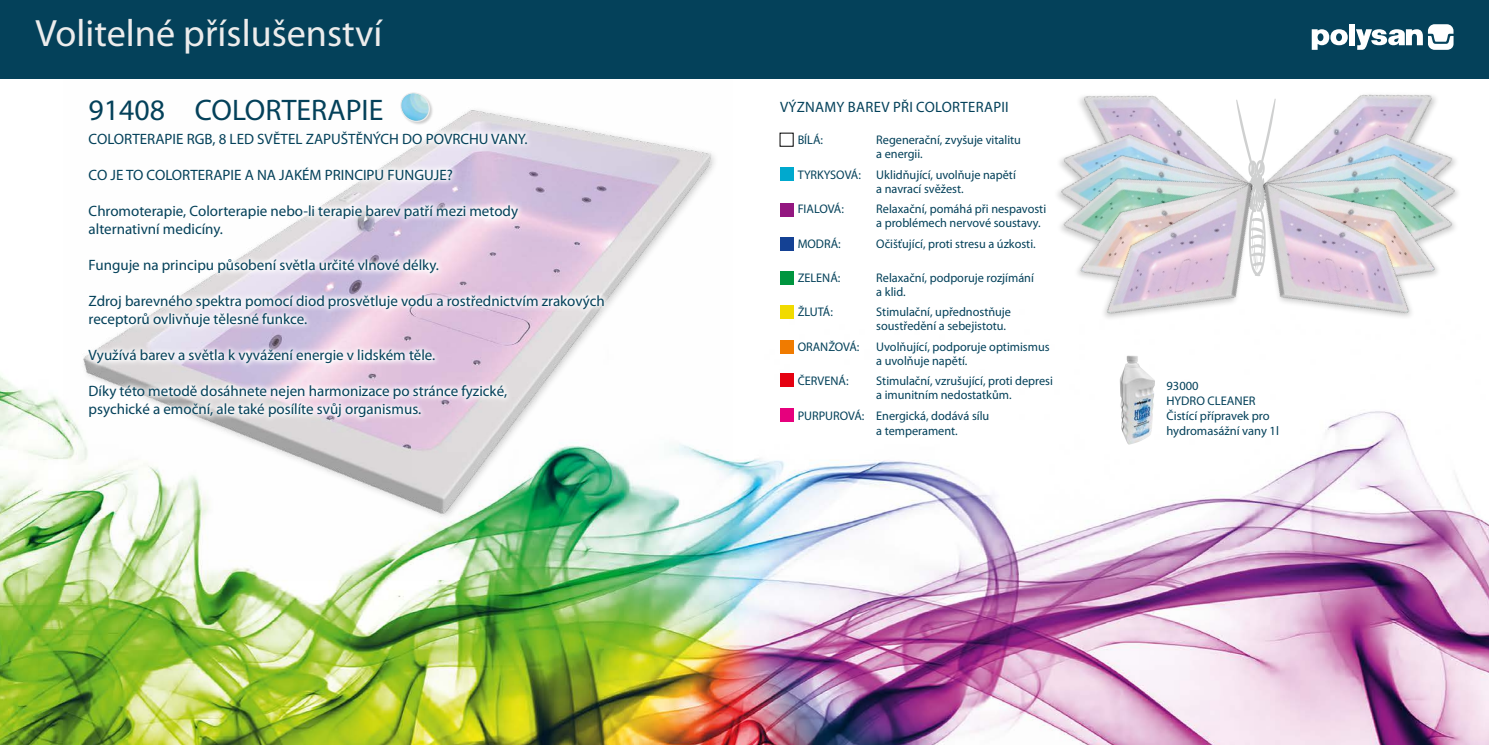
<style>
.page{position:relative;width:1489px;height:745px;background:#fff}
.page>*{position:absolute;margin:0;border:0;box-sizing:border-box;transform-origin:0 0}
.t1{font:38.12px "Myriad Pro";color:#ececec}
.t2{font:29.75px "Myriad Pro";color:#04415a}
.t3{font:15px/18px "Myriad Pro";color:#04415a}
.t4{font:15px "Myriad Pro";letter-spacing:.02em;color:#04415a}
.t5{font:12.5px/13.8px "Myriad Pro";color:#04415a}
</style>
<div class="page">
<img style="left:0;top:306px;width:1488px;height:438px">
<img style="left:63px;top:78px;width:669px;height:502px">
<div style="left:0;top:0;width:1488px;height:78px;background:#04415a"></div>
<svg style="left:82px;top:125px;width:528px;height:299px"></svg>
<img style="left:1271px;top:78px;width:186px;height:22px">
<img style="left:1274px;top:102px;width:162px;height:6px">
<img style="left:1335px;top:108px;width:133px;height:224px">
<img style="left:1315px;top:119px;width:141px;height:240px">
<img style="left:1306px;top:137px;width:126px;height:240px">
<img style="left:1057px;top:78px;width:214px;height:23px">
<img style="left:1079px;top:103px;width:198px;height:5px">
<img style="left:1045px;top:108px;width:230px;height:225px">
<img style="left:1058px;top:120px;width:217px;height:240px">
<img style="left:1081px;top:138px;width:225px;height:240px">
<div style="left:780px;top:168px;width:13px;height:13px;background:#00a9ce"></div>
<div style="left:780px;top:203px;width:13px;height:13px;background:#931780"></div>
<div style="left:780px;top:237px;width:13px;height:13px;background:#144194"></div>
<div style="left:780px;top:272px;width:13px;height:13px;background:#00953f"></div>
<div style="left:780px;top:305px;width:13px;height:13px;background:#f1db00"></div>
<div style="left:780px;top:340px;width:13px;height:13px;background:#f07b00"></div>
<div style="left:780px;top:373px;width:13px;height:14px;background:#e50111"></div>
<div style="left:780px;top:408px;width:13px;height:14px;background:#e6007d"></div>
<div style="left:400px;top:92px;width:33px;height:33px;background:#000;opacity:.2"></div>
<svg style="left:398px;top:91px;width:33px;height:32px"></svg>
<img style="left:1119px;top:355px;width:35px;height:89px">
<div style="left:1348px;top:24px;width:6px;height:21px;background:#fff"></div>
<svg style="left:1356px;top:24px;width:97px;height:26px"></svg>
<svg style="left:1311px;top:29px;width:36px;height:21px"></svg>
<h1 class="t1" style="left:35px;top:13px;width:348px">Volitelné příslušenství</h1>
<h2 class="t2" style="left:89px;top:94px;width:296px">91408 COLORTERAPIE</h2>
<p class="t3" style="left:89px;top:130px;width:440px">COLORTERAPIE RGB, 8 LED SVĚTEL ZAPUŠTĚNÝCH DO POVRCHU VANY.</p>
<p class="t3" style="left:89px;top:166px;width:366px">CO JE TO COLORTERAPIE A NA JAKÉM PRINCIPU FUNGUJE?</p>
<p class="t3" style="left:89px;top:202px;width:431px">Chromoterapie, Colorterapie nebo-li terapie barev patří mezi metody alternativní medicíny.</p>
<p class="t3" style="left:89px;top:256px;width:352px">Funguje na principu působení světla určité vlnové délky.</p>
<p class="t3" style="left:89px;top:292px;width:517px">Zdroj barevného spektra pomocí diod prosvětluje vodu a rostřednictvím zrakových receptorů ovlivňuje tělesné funkce.</p>
<p class="t3" style="left:89px;top:346px;width:348px">Využívá barev a světla k vyvážení energie v lidském těle.</p>
<p class="t3" style="left:89px;top:382px;width:420px">Díky této metodě dosáhnete nejen harmonizace po stránce fyzické, psychické a emoční, ale také posílíte svůj organismus.</p>
<p class="t4" style="left:780px;top:99px;width:230px">VÝZNAMY BAREV PŘI COLORTERAPII</p>
<p class="t5" style="left:797px;top:133px;width:27px">BÍLÁ:</p>
<p class="t5" style="left:876px;top:133px;width:146px">Regenerační, zvyšuje vitalitu a energii.</p>
<p class="t5" style="left:876px;top:168px;width:141px;text-indent:-79px">TYRKYSOVÁ: Uklidňující, uvolňuje napětí a navrací svěžest.</p>
<p class="t5" style="left:797px;top:202px;width:48px">FIALOVÁ:</p>
<p class="t5" style="left:876px;top:202px;width:171px">Relaxační, pomáhá při nespavosti a problémech nervové soustavy.</p>
<p class="t5" style="left:797px;top:237px;width:45px">MODRÁ:</p>
<p class="t5" style="left:876px;top:237px;width:161px">Očišťující, proti stresu a úzkosti.</p>
<p class="t5" style="left:797px;top:271px;width:44px">ZELENÁ:</p>
<p class="t5" style="left:876px;top:271px;width:159px">Relaxační, podporuje rozjímání a klid.</p>
<p class="t5" style="left:797px;top:305px;width:37px">ŽLUTÁ:</p>
<p class="t5" style="left:876px;top:305px;width:136px">Stimulační, upřednostňuje soustředění a sebejistotu.</p>
<p class="t5" style="left:797px;top:340px;width:63px">ORANŽOVÁ:</p>
<p class="t5" style="left:876px;top:340px;width:175px">Uvolňující, podporuje optimismus a uvolňuje napětí.</p>
<p class="t5" style="left:797px;top:373px;width:52px">ČERVENÁ:</p>
<p class="t5" style="left:876px;top:373px;width:178px">Stimulační, vzrušující, proti depresi a imunitním nedostatkům.</p>
<p class="t5" style="left:876px;top:408px;width:115px;line-height:15px;text-indent:-79px">PURPUROVÁ: Energická, dodává sílu a temperament.</p>
<p class="t5" style="left:1166px;top:378px;width:114px;line-height:15px">93000<br>HYDRO CLEANER<br>Čistící přípravek pro hydromasážní vany 1l</p>
</div>
